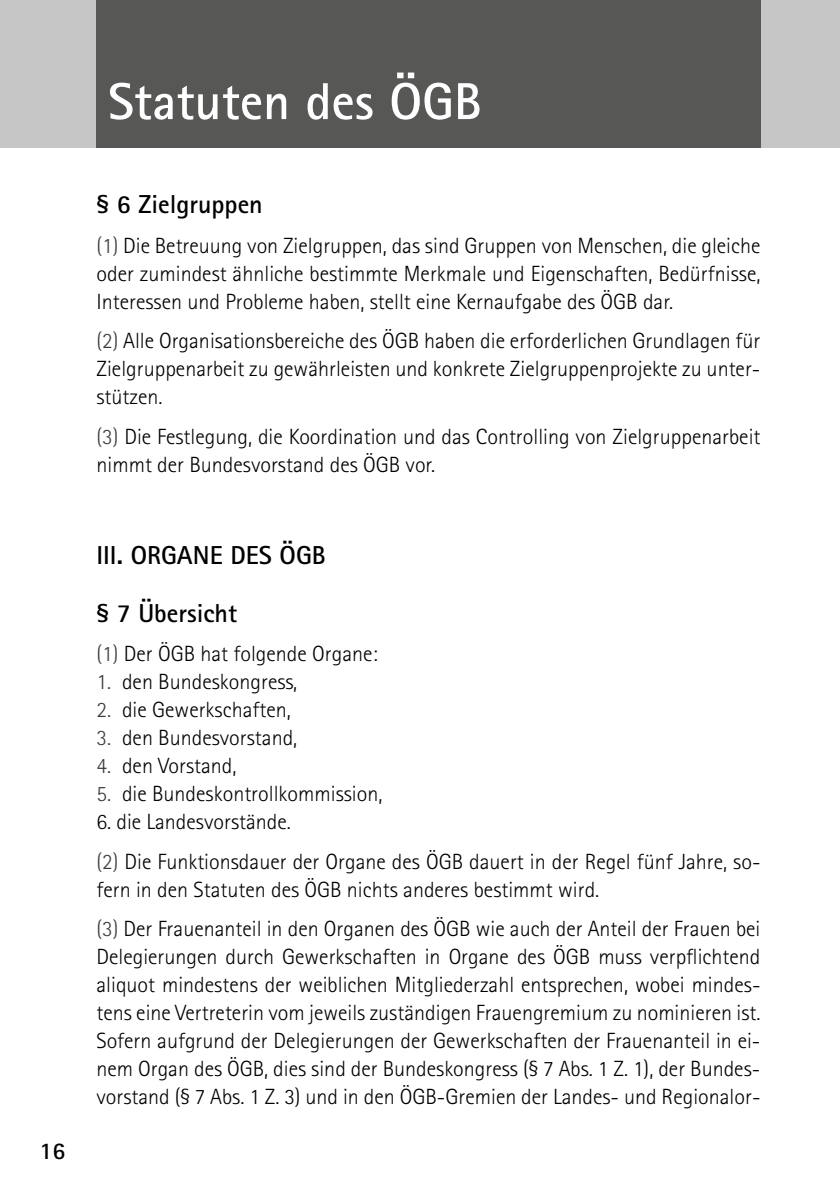
<style>
.page{position:relative;width:840px;height:1191px;background:#fff}
.page>*{position:absolute;margin:0;border:0;box-sizing:border-box;transform-origin:0 0}
.t1{font:700 52px "Rotis Sans Serif";color:#fff}
.t2{font:700 26px "Rotis Sans Serif";color:#000}
.t3{font:700 24px "Rotis Sans Serif";color:#000}
.t4{font:300 22px/28px "Rotis Sans Serif";color:#000;text-align:justify}
.s1{color:#3c3c3b}
</style>
<div class="page">
<div style="left:0;top:0;width:839px;height:147px;background:#c6c6c6"></div>
<div style="left:96px;top:0;width:664px;height:147px;background:#575756"></div>
<p class="t3" style="left:40px;top:1135px;width:27px">16</p>
<h1 class="t1" style="left:108px;top:69px;width:375px">Statuten des ÖGB</h1>
<p class="t2" style="left:96px;top:188px;width:168px">§ 6 Zielgruppen</p>
<p class="t4" style="left:96px;top:231px;width:665px"><span class="s1">(1)</span> Die Betreuung von Zielgruppen, das sind Gruppen von Menschen, die gleiche oder zumindest ähnliche bestimmte Merkmale und Eigenschaften, Bedürfnisse, Interessen und Probleme haben, stellt eine Kernaufgabe des ÖGB dar.</p>
<p class="t4" style="left:96px;top:327px;width:665px"><span class="s1">(2)</span> Alle Organisationsbereiche des ÖGB haben die erforderlichen Grundlagen für Zielgruppenarbeit zu gewährleisten und konkrete Zielgruppenprojekte zu unter&shy;stützen.</p>
<p class="t4" style="left:96px;top:422px;width:665px"><span class="s1">(3)</span> Die Festlegung, die Koordination und das Controlling von Zielgruppenarbeit nimmt der Bundesvorstand des ÖGB vor.</p>
<p class="t2" style="left:96px;top:538px;width:231px">III. ORGANE DES ÖGB</p>
<p class="t2" style="left:96px;top:596px;width:142px">§ 7 Übersicht</p>
<p class="t4" style="left:96px;top:640px;width:283px"><span class="s1">(1)</span> Der ÖGB hat folgende Organe:</p>
<p class="t4" style="left:96px;top:668px;width:202px"><span class="s1">1.</span> den Bundeskongress,</p>
<p class="t4" style="left:96px;top:696px;width:196px"><span class="s1">2.</span> die Gewerkschaften,</p>
<p class="t4" style="left:96px;top:724px;width:202px"><span class="s1">3.</span> den Bundesvorstand,</p>
<p class="t4" style="left:96px;top:752px;width:141px"><span class="s1">4.</span> den Vorstand,</p>
<p class="t4" style="left:96px;top:780px;width:287px"><span class="s1">5.</span> die Bundeskontrollkommission,</p>
<p class="t4" style="left:96px;top:802px;width:665px;line-height:39.4px">6. die Landesvorstände.<br><span class="s1">(2)</span> Die Funktionsdauer der Organe des ÖGB dauert in der Regel fünf Jahre, so-</p>
<p class="t4" style="left:96px;top:869px;width:665px;line-height:39.4px">fern in den Statuten des ÖGB nichts anderes bestimmt wird.<br><span class="s1">(3)</span> Der Frauenanteil in den Organen des ÖGB wie auch der Anteil der Frauen bei</p>
<p class="t4" style="left:96px;top:942px;width:665px">Delegierungen durch Gewerkschaften in Organe des ÖGB muss verpflichtend aliquot mindestens der weiblichen Mitgliederzahl entsprechen, wobei mindes&shy;tens eine Vertreterin vom jeweils zuständigen Frauengremium zu nominieren ist.<br>Sofern aufgrund der Delegierungen der Gewerkschaften der Frauenanteil in ei&shy;nem Organ des ÖGB, dies sind der Bundeskongress (§ 7 Abs. 1 Z. 1), der Bundes&shy;vorstand (§ 7 Abs. 1 Z. 3) und in den ÖGB-Gremien der Landes- und Regionalor-</p>
</div>
